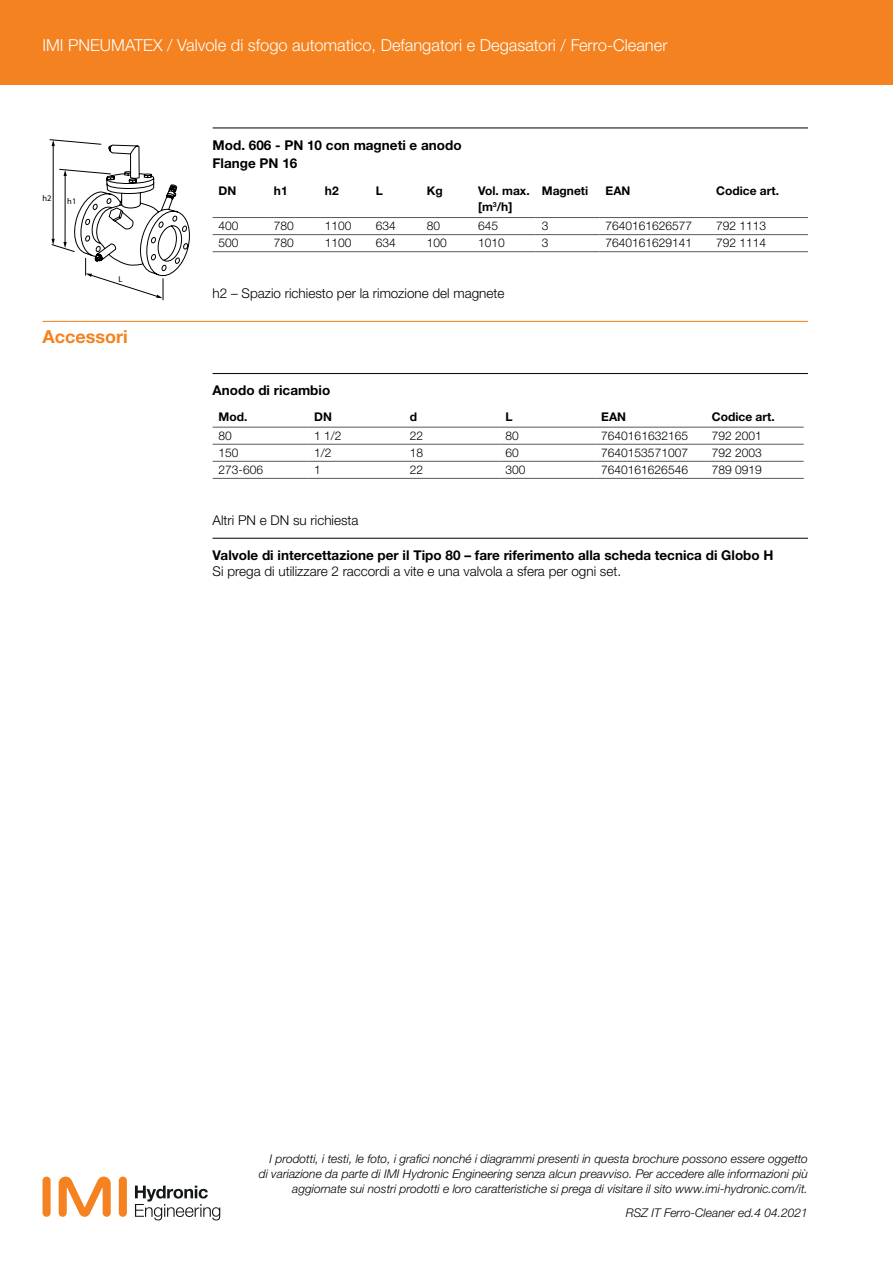
<style>
.page{position:relative;width:893px;height:1263px;background:#fff}
.page>*{position:absolute;margin:0;border:0;box-sizing:border-box;transform-origin:0 0}
.t1{font:700 18px "Helvetica Neue LTW1 G";color:#f58220}
.t2{font:300 16.5px "Helvetica Neue LTW1 G";color:#fff}
.t3{font:700 13.5px/18px "Helvetica Neue LTW1 G";color:#000}
.t4{font:300 13.5px "Helvetica Neue LTW1 G";color:#000}
.t5{font:italic 300 12px/15px "Helvetica Neue LTW1 G";color:#000;text-align:right}
.t6{font:300 12px "Helvetica Neue LTW1 G";color:#000}
.t7{font:700 12px/16.5px "Helvetica Neue LTW1 G";color:#000}
.t8{font:8.55px "Myriad Pro";color:#000}
</style>
<div class="page">
<div style="left:119px;top:1176px;width:8px;height:41px;background:#f58220;border-radius:4px"></div>
<div style="left:43px;top:1176px;width:8px;height:41px;background:#f58220;border-radius:4px"></div>
<svg style="left:59px;top:1176px;width:52px;height:41px"></svg>
<svg style="left:135px;top:1185px;width:85px;height:35px"></svg>
<div style="left:0;top:0;width:893px;height:85px;background:#f58220"></div>
<hr style="left:213px;top:128px;width:595px;height:1px;background:#000">
<hr style="left:43px;top:321px;width:765px;height:1px;background:#f58220">
<hr style="left:213px;top:373px;width:595px;height:1px;background:#000">
<hr style="left:213px;top:538px;width:595px;height:1px;background:#000">
<hr style="left:213px;top:217px;width:55px;height:1px;background:#58595b">
<hr style="left:268px;top:217px;width:51px;height:1px;background:#58595b">
<hr style="left:319px;top:217px;width:51px;height:1px;background:#58595b">
<hr style="left:370px;top:217px;width:51px;height:1px;background:#58595b">
<hr style="left:421px;top:217px;width:51px;height:1px;background:#58595b">
<hr style="left:472px;top:217px;width:64px;height:1px;background:#58595b">
<hr style="left:536px;top:217px;width:64px;height:1px;background:#58595b">
<hr style="left:600px;top:217px;width:110px;height:1px;background:#58595b">
<hr style="left:710px;top:217px;width:98px;height:1px;background:#58595b">
<hr style="left:213px;top:234px;width:55px;height:1px;background:#58595b">
<hr style="left:213px;top:251px;width:55px;height:1px;background:#58595b">
<hr style="left:268px;top:234px;width:51px;height:1px;background:#58595b">
<hr style="left:268px;top:251px;width:51px;height:1px;background:#58595b">
<hr style="left:319px;top:234px;width:51px;height:1px;background:#58595b">
<hr style="left:319px;top:251px;width:51px;height:1px;background:#58595b">
<hr style="left:370px;top:234px;width:51px;height:1px;background:#58595b">
<hr style="left:370px;top:251px;width:51px;height:1px;background:#58595b">
<hr style="left:421px;top:234px;width:51px;height:1px;background:#58595b">
<hr style="left:421px;top:251px;width:51px;height:1px;background:#58595b">
<hr style="left:472px;top:234px;width:64px;height:1px;background:#58595b">
<hr style="left:472px;top:251px;width:64px;height:1px;background:#58595b">
<hr style="left:536px;top:234px;width:64px;height:1px;background:#58595b">
<hr style="left:536px;top:251px;width:64px;height:1px;background:#58595b">
<hr style="left:600px;top:234px;width:110px;height:1px;background:#58595b">
<hr style="left:600px;top:251px;width:110px;height:1px;background:#58595b">
<hr style="left:710px;top:234px;width:98px;height:1px;background:#58595b">
<hr style="left:710px;top:251px;width:98px;height:1px;background:#58595b">
<hr style="left:213px;top:427px;width:95px;height:1px;background:#58595b">
<hr style="left:308px;top:427px;width:96px;height:1px;background:#58595b">
<hr style="left:404px;top:427px;width:96px;height:1px;background:#58595b">
<hr style="left:500px;top:427px;width:95px;height:1px;background:#58595b">
<hr style="left:595px;top:427px;width:111px;height:1px;background:#58595b">
<hr style="left:706px;top:427px;width:98px;height:1px;background:#58595b">
<hr style="left:213px;top:444px;width:95px;height:1px;background:#58595b">
<hr style="left:308px;top:444px;width:96px;height:1px;background:#58595b">
<hr style="left:404px;top:444px;width:96px;height:1px;background:#58595b">
<hr style="left:500px;top:444px;width:95px;height:1px;background:#58595b">
<hr style="left:595px;top:444px;width:111px;height:1px;background:#58595b">
<hr style="left:706px;top:444px;width:98px;height:1px;background:#58595b">
<hr style="left:213px;top:461px;width:95px;height:1px;background:#58595b">
<hr style="left:213px;top:478px;width:95px;height:1px;background:#58595b">
<hr style="left:308px;top:461px;width:96px;height:1px;background:#58595b">
<hr style="left:308px;top:478px;width:96px;height:1px;background:#58595b">
<hr style="left:404px;top:461px;width:96px;height:1px;background:#58595b">
<hr style="left:404px;top:478px;width:96px;height:1px;background:#58595b">
<hr style="left:500px;top:461px;width:95px;height:1px;background:#58595b">
<hr style="left:500px;top:478px;width:95px;height:1px;background:#58595b">
<hr style="left:595px;top:461px;width:111px;height:1px;background:#58595b">
<hr style="left:595px;top:478px;width:111px;height:1px;background:#58595b">
<hr style="left:706px;top:461px;width:98px;height:1px;background:#58595b">
<hr style="left:706px;top:478px;width:98px;height:1px;background:#58595b">
<svg style="left:49px;top:139px;width:141px;height:161px"></svg>
<h2 class="t2" style="left:43px;top:35px;width:626px">IMI PNEUMATEX / Valvole di sfogo automatico, Defangatori e Degasatori / Ferro-Cleaner</h2>
<p class="t8" style="left:43px;top:192px;width:11px">h2</p>
<p class="t8" style="left:67px;top:196px;width:11px">h1</p>
<p class="t8" style="left:119px;top:273px;width:6px">L</p>
<h1 class="t1" style="left:43px;top:326px;width:87px">Accessori</h1>
<p class="t3" style="left:213px;top:136px;width:251px">Mod. 606 - PN 10 con magneti e anodo<br>Flange PN 16</p>
<p class="t7" style="left:219px;top:182px;width:19px">DN</p>
<p class="t7" style="left:274px;top:182px;width:15px">h1</p>
<p class="t7" style="left:325px;top:182px;width:15px">h2</p>
<p class="t7" style="left:376px;top:182px;width:9px">L</p>
<p class="t7" style="left:427px;top:182px;width:17px">Kg</p>
<p class="t7" style="left:478px;top:182px;width:53px">Vol. max. [m<sup>3</sup>/h]</p>
<p class="t7" style="left:542px;top:182px;width:48px">Magneti</p>
<p class="t7" style="left:606px;top:182px;width:26px">EAN</p>
<p class="t7" style="left:716px;top:182px;width:64px">Codice art.</p>
<p class="t6" style="left:219px;top:219px;width:22px">400</p>
<p class="t6" style="left:274px;top:219px;width:22px">780</p>
<p class="t6" style="left:325px;top:219px;width:28px">1100</p>
<p class="t6" style="left:376px;top:219px;width:22px">634</p>
<p class="t6" style="left:427px;top:219px;width:15px">80</p>
<p class="t6" style="left:478px;top:219px;width:22px">645</p>
<p class="t6" style="left:542px;top:219px;width:8px">3</p>
<p class="t6" style="left:606px;top:219px;width:88px">7640161626577</p>
<p class="t6" style="left:716px;top:219px;width:52px">792 1113</p>
<p class="t6" style="left:219px;top:236px;width:22px">500</p>
<p class="t6" style="left:274px;top:236px;width:22px">780</p>
<p class="t6" style="left:325px;top:236px;width:28px">1100</p>
<p class="t6" style="left:376px;top:236px;width:22px">634</p>
<p class="t6" style="left:427px;top:236px;width:22px">100</p>
<p class="t6" style="left:478px;top:236px;width:28px">1010</p>
<p class="t6" style="left:542px;top:236px;width:8px">3</p>
<p class="t6" style="left:606px;top:236px;width:88px">7640161629141</p>
<p class="t6" style="left:716px;top:236px;width:52px">792 1114</p>
<p class="t4" style="left:213px;top:285px;width:293px">h2 – Spazio richiesto per la rimozione del magnete</p>
<p class="t3" style="left:213px;top:381px;width:119px">Anodo di ricambio</p>
<p class="t7" style="left:219px;top:408px;width:30px">Mod.</p>
<p class="t7" style="left:314px;top:408px;width:19px">DN</p>
<p class="t7" style="left:410px;top:408px;width:9px">d</p>
<p class="t7" style="left:506px;top:408px;width:9px">L</p>
<p class="t7" style="left:601px;top:408px;width:26px">EAN</p>
<p class="t7" style="left:712px;top:408px;width:64px">Codice art.</p>
<p class="t6" style="left:219px;top:428px;width:15px">80</p>
<p class="t6" style="left:314px;top:428px;width:29px">1 1/2</p>
<p class="t6" style="left:410px;top:428px;width:15px">22</p>
<p class="t6" style="left:506px;top:428px;width:15px">80</p>
<p class="t6" style="left:601px;top:428px;width:88px">7640161632165</p>
<p class="t6" style="left:712px;top:428px;width:52px">792 2001</p>
<p class="t6" style="left:219px;top:445px;width:22px">150</p>
<p class="t6" style="left:314px;top:445px;width:19px">1/2</p>
<p class="t6" style="left:410px;top:445px;width:15px">18</p>
<p class="t6" style="left:506px;top:445px;width:15px">60</p>
<p class="t6" style="left:601px;top:445px;width:88px">7640153571007</p>
<p class="t6" style="left:712px;top:445px;width:52px">792 2003</p>
<p class="t6" style="left:219px;top:462px;width:46px">273-606</p>
<p class="t6" style="left:314px;top:462px;width:8px">1</p>
<p class="t6" style="left:410px;top:462px;width:15px">22</p>
<p class="t6" style="left:506px;top:462px;width:22px">300</p>
<p class="t6" style="left:601px;top:462px;width:88px">7640161626546</p>
<p class="t6" style="left:712px;top:462px;width:52px">789 0919</p>
<p class="t4" style="left:213px;top:512px;width:148px">Altri PN e DN su richiesta</p>
<p class="t3" style="left:213px;top:546px;width:562px">Valvole di intercettazione per il Tipo 80 – fare riferimento alla scheda tecnica di Globo H</p>
<p class="t4" style="left:213px;top:563px;width:410px">Si prega di utilizzare 2 raccordi a vite e una valvola a sfera per ogni set.</p>
<p class="t5" style="left:259px;top:1151px;width:551px">I prodotti, i testi, le foto, i grafici nonché i diagrammi presenti in questa brochure possono essere oggetto di variazione da parte di IMI Hydronic Engineering senza alcun preavviso. Per accedere alle informazioni più aggiornate sui nostri prodotti e loro caratteristiche si prega di visitare il sito www.imi-hydronic.com/it.</p>
<p class="t5" style="left:626px;top:1205px;width:183px">RSZ IT Ferro-Cleaner ed.4 04.2021</p>
</div>
